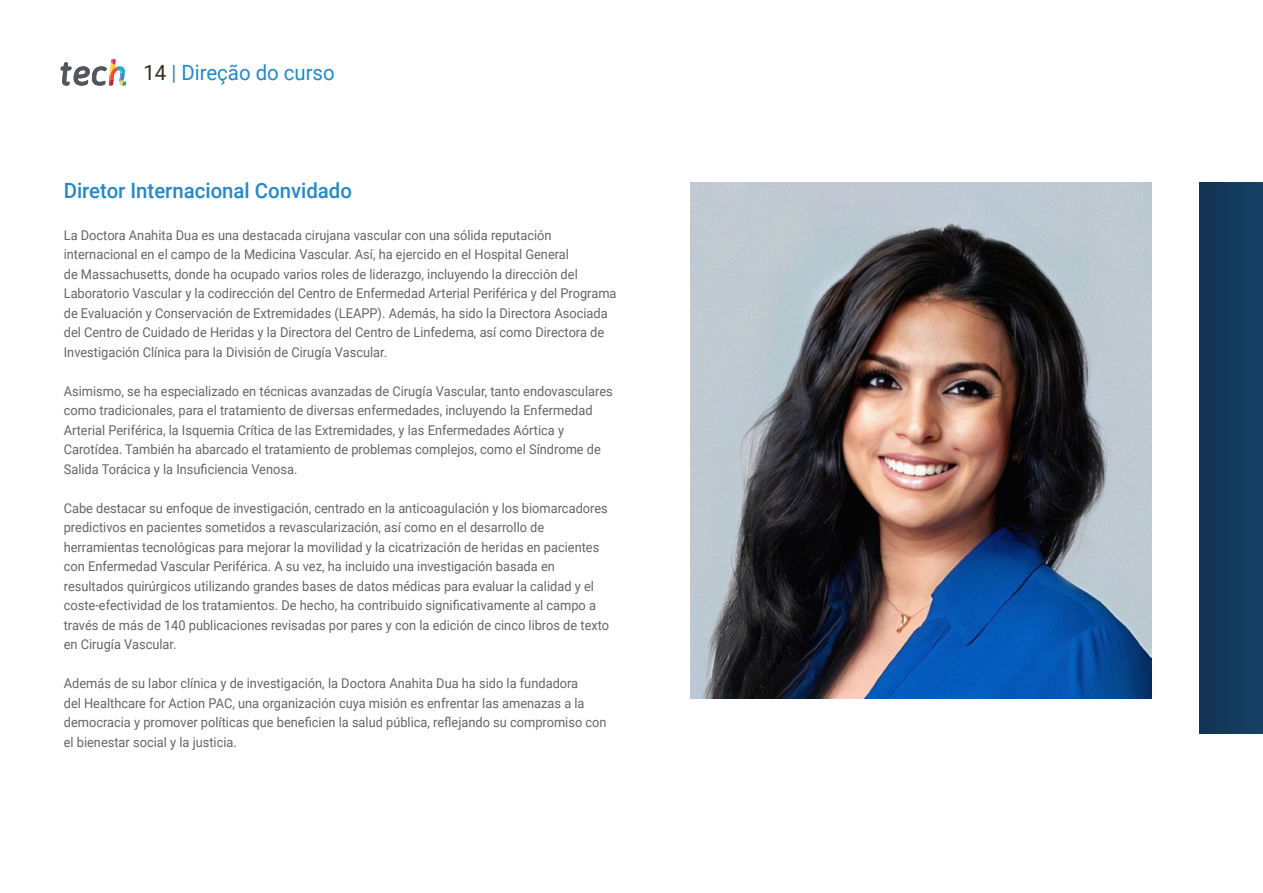
<style>
.page{position:relative;width:1263px;height:893px;background:#fff}
.page>*{position:absolute;margin:0;border:0;box-sizing:border-box;transform-origin:0 0}
.t1{font:500 21px "Roboto";color:#2488c9}
.t2{font:21px "Roboto";color:#2488c9}
.t3{font:13.5px/19.5px "Roboto";color:#656565;scale:.95 1}
.s1{color:#312e20}
</style>
<div class="page">
<div style="left:1199px;top:182px;width:64px;height:551px;background:#14395b"></div>
<svg style="left:61px;top:59px;width:65px;height:27px"></svg>
<img style="left:690px;top:182px;width:461px;height:516px">
<h1 class="t2" style="left:144px;top:57px;width:193px"><span class="s1">14</span> | Direção do curso</h1>
<h1 class="t1" style="left:64px;top:176px;width:290px">Diretor Internacional Convidado</h1>
<p class="t3" style="left:64px;top:225px;width:583px">La Doctora Anahita Dua es una destacada cirujana vascular con una sólida reputación internacional en el campo de la Medicina Vascular. Así, ha ejercido en el Hospital General<br>de Massachusetts, donde ha ocupado varios roles de liderazgo, incluyendo la dirección del Laboratorio Vascular y la codirección del Centro de Enfermedad Arterial Periférica y del Programa de Evaluación y Conservación de Extremidades (LEAPP). Además, ha sido la Directora Asociada del Centro de Cuidado de Heridas y la Directora del Centro de Linfedema, así como Directora de Investigación Clínica para la División de Cirugía Vascular.</p>
<p class="t3" style="left:64px;top:381px;width:579px">Asimismo, se ha especializado en técnicas avanzadas de Cirugía Vascular, tanto endovasculares como tradicionales, para el tratamiento de diversas enfermedades, incluyendo la Enfermedad Arterial Periférica, la Isquemia Crítica de las Extremidades, y las Enfermedades Aórtica y Carotídea. También ha abarcado el tratamiento de problemas complejos, como el Síndrome de Salida Torácica y la Insuficiencia Venosa.</p>
<p class="t3" style="left:64px;top:498px;width:576px">Cabe destacar su enfoque de investigación, centrado en la anticoagulación y los biomarcadores predictivos en pacientes sometidos a revascularización, así como en el desarrollo de herramientas tecnológicas para mejorar la movilidad y la cicatrización de heridas en pacientes con Enfermedad Vascular Periférica. A su vez, ha incluido una investigación basada en resultados quirúrgicos utilizando grandes bases de datos médicas para evaluar la calidad y el coste-efectividad de los tratamientos. De hecho, ha contribuido significativamente al campo a través de más de 140 publicaciones revisadas por pares y con la edición de cinco libros de texto en Cirugía Vascular.</p>
<p class="t3" style="left:64px;top:673px;width:573px">Además de su labor clínica y de investigación, la Doctora Anahita Dua ha sido la fundadora<br>del Healthcare for Action PAC, una organización cuya misión es enfrentar las amenazas a la democracia y promover políticas que beneficien la salud pública, reflejando su compromiso con el bienestar social y la justicia.</p>
</div>
